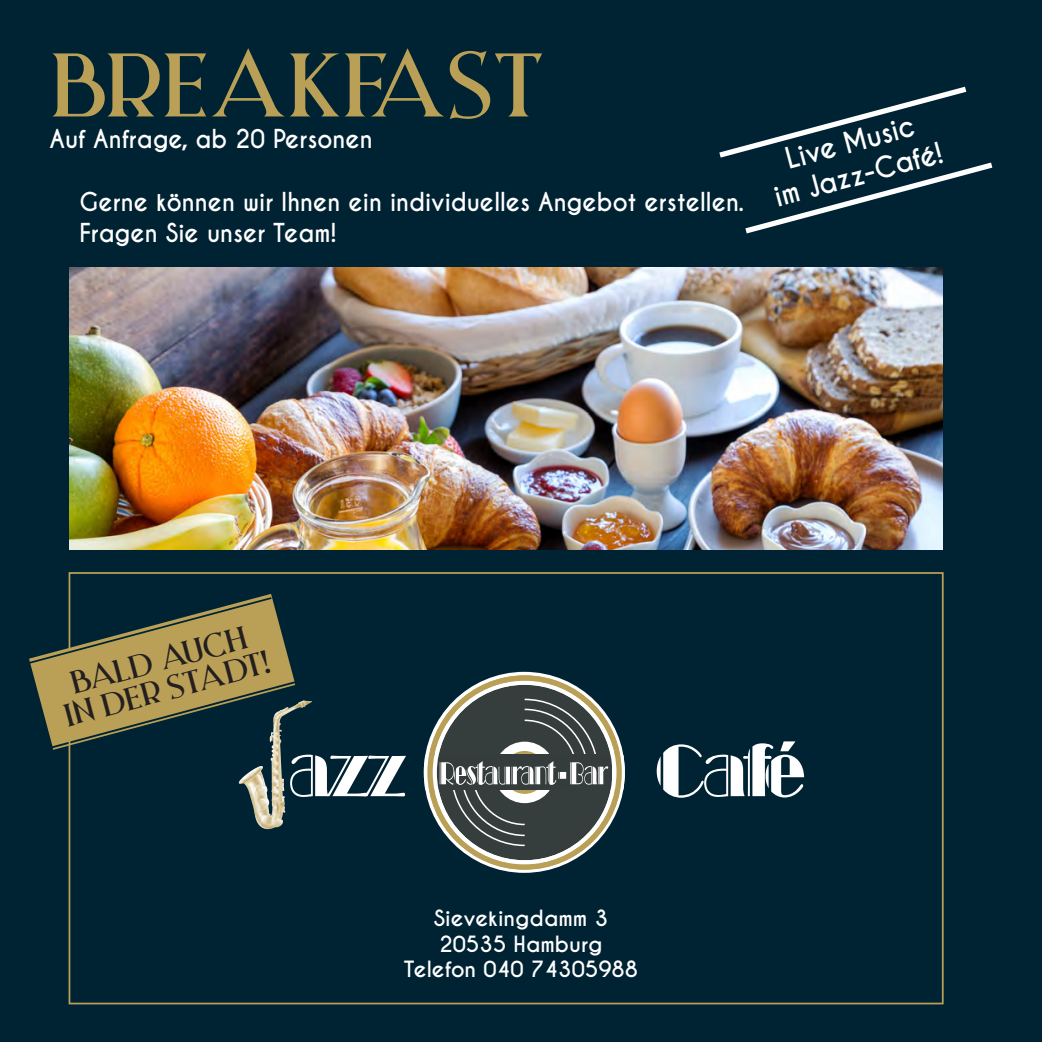
<style>
.page{position:relative;width:1042px;height:1042px;background:#002333}
.page>*{position:absolute;margin:0;border:0;box-sizing:border-box;transform-origin:0 0}
.t1{font:84px "Night Zone";letter-spacing:-.01em;color:#baa057}
.t2{font:29.75px/29.8px "Night Zone";color:#231f20;text-align:center}
.t3{font:700 28px/33.2px "Caviar Dreams";color:#fff;text-align:center;scale:.95 1}
.t4{font:700 24.5px/31.5px "Caviar Dreams";color:#fff;scale:.95 1}
.t5{font:700 21px/25.4px "Caviar Dreams";color:#fff;text-align:center}
</style>
<div class="page">
<img style="left:69px;top:268px;width:874px;height:281px">
<svg style="left:719px;top:86px;width:274px;height:148px"></svg>
<svg style="left:29px;top:594px;width:775px;height:275px"></svg>
<h1 class="t1" style="left:50px;top:30px;width:497px">BREAKFAST</h1>
<p class="t4" style="left:50px;top:124px;width:342px">Auf Anfrage, ab 20 Personen</p>
<p class="t4" style="left:79px;top:187px;width:701px">Gerne können wir Ihnen ein individuelles Angebot erstellen.<br>Fragen Sie unser Team!</p>
<p class="t3" style="left:762px;top:149px;width:184px;rotate:-15deg">Live Music<br>im Jazz-Café!</p>
<p class="t2" style="left:53px;top:672px;width:213px;rotate:-15deg">Bald auch in der Stadt!</p>
<p class="t5" style="left:404px;top:906px;width:236px">Sievekingdamm 3<br>20535 Hamburg<br>Telefon 040 74305988</p>
</div>
